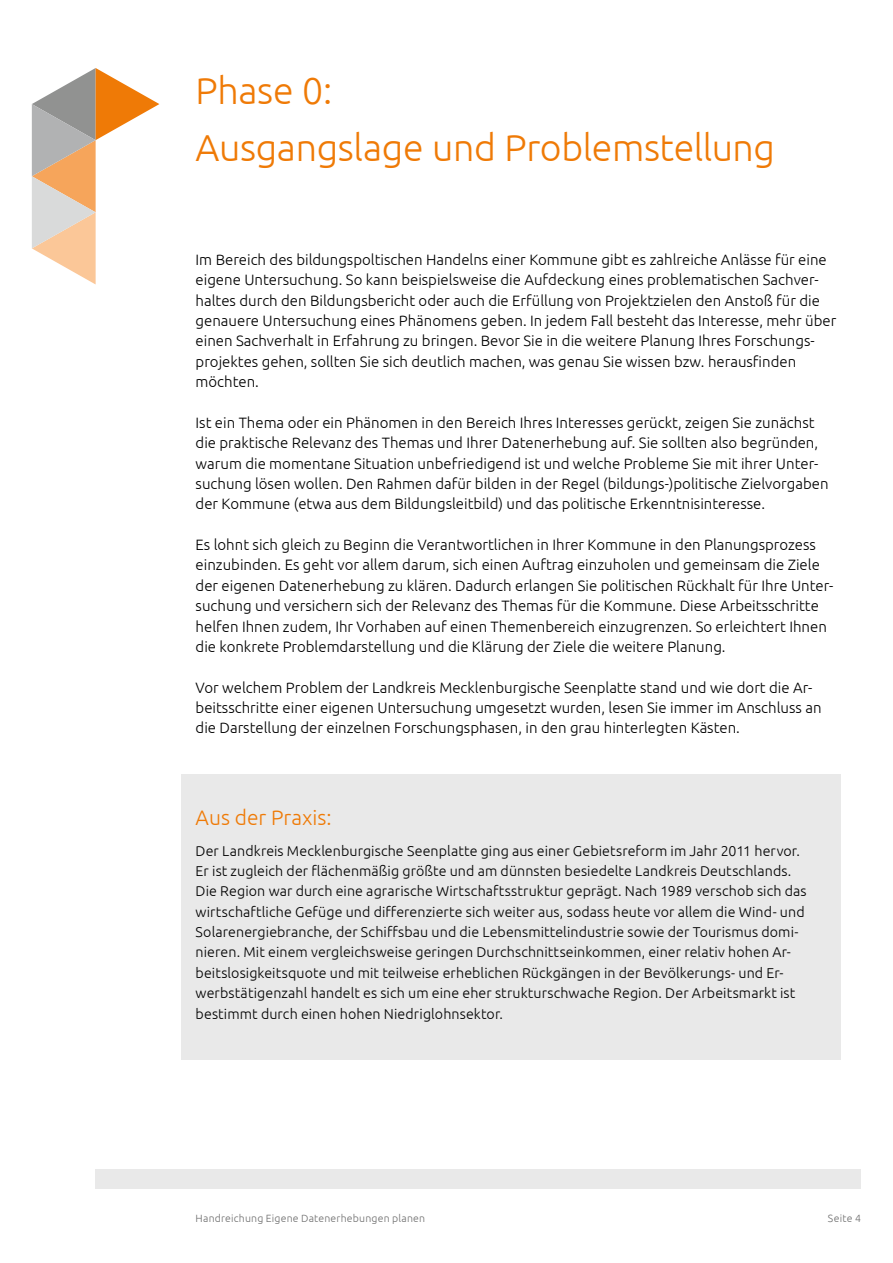
<style>
.page{position:relative;width:893px;height:1263px;background:#fff}
.page>*{position:absolute;margin:0;border:0;box-sizing:border-box;transform-origin:0 0}
.t1{font:300 37.5px/57px "Ubuntu";letter-spacing:-.01em;color:#ef7a06}
.t2{font:300 21px "Ubuntu";color:#ef7a06}
.t3{font:300 15px/20.4px "Ubuntu";color:#000}
.t4{font:300 14.25px/20.4px "Ubuntu";letter-spacing:.005em;color:#000}
.t5{font:300 10.5px "Ubuntu";letter-spacing:.02em;color:#6e6e6e}
</style>
<div class="page">
<div style="left:96px;top:1169px;width:765px;height:20px;background:#e9e9e9"></div>
<svg style="left:32px;top:68px;width:127px;height:216px"></svg>
<div style="left:182px;top:774px;width:659px;height:285px;background:#e9e9e9"></div>
<h1 class="t1" style="left:196px;top:61px;width:581px">Phase 0:<br>Ausgangslage und Problemstellung</h1>
<p class="t3" style="left:196px;top:249px;width:642px">Im Bereich des bildungspoltischen Handelns einer Kommune gibt es zahlreiche Anlässe für eine eigene Untersuchung. So kann beispielsweise die Aufdeckung eines problematischen Sachver&shy;haltes durch den Bildungsbericht oder auch die Erfüllung von Projektzielen den Anstoß für die genauere Untersuchung eines Phänomens geben. In jedem Fall besteht das Interesse, mehr über einen Sachverhalt in Erfahrung zu bringen. Bevor Sie in die weitere Planung Ihres Forschungs&shy;projektes gehen, sollten Sie sich deutlich machen, was genau Sie wissen bzw. herausfinden möchten.</p>
<p class="t3" style="left:196px;top:412px;width:634px">Ist ein Thema oder ein Phänomen in den Bereich Ihres Interesses gerückt, zeigen Sie zunächst die praktische Relevanz des Themas und Ihrer Datenerhebung auf. Sie sollten also begründen, warum die momentane Situation unbefriedigend ist und welche Probleme Sie mit ihrer Unter&shy;suchung lösen wollen. Den Rahmen dafür bilden in der Regel (bildungs-)politische Zielvorgaben der Kommune (etwa aus dem Bildungsleitbild) und das politische Erkenntnisinteresse.</p>
<p class="t3" style="left:196px;top:534px;width:639px">Es lohnt sich gleich zu Beginn die Verantwortlichen in Ihrer Kommune in den Planungsprozess einzubinden. Es geht vor allem darum, sich einen Auftrag einzuholen und gemeinsam die Ziele der eigenen Datenerhebung zu klären. Dadurch erlangen Sie politischen Rückhalt für Ihre Unter&shy;suchung und versichern sich der Relevanz des Themas für die Kommune. Diese Arbeitsschritte helfen Ihnen zudem, Ihr Vorhaben auf einen Themenbereich einzugrenzen. So erleichtert Ihnen die konkrete Problemdarstellung und die Klärung der Ziele die weitere Planung.</p>
<p class="t3" style="left:196px;top:677px;width:627px">Vor welchem Problem der Landkreis Mecklenburgische Seenplatte stand und wie dort die Ar&shy;beitsschritte einer eigenen Untersuchung umgesetzt wurden, lesen Sie immer im Anschluss an die Darstellung der einzelnen Forschungsphasen, in den grau hinterlegten Kästen.</p>
<h2 class="t2" style="left:196px;top:805px;width:138px">Aus der Praxis:</h2>
<p class="t4" style="left:196px;top:840px;width:612px">Der Landkreis Mecklenburgische Seenplatte ging aus einer Gebietsreform im Jahr 2011 hervor.<br>Er ist zugleich der flächenmäßig größte und am dünnsten besiedelte Landkreis Deutschlands.<br>Die Region war durch eine agrarische Wirtschaftsstruktur geprägt. Nach 1989 verschob sich das wirtschaftliche Gefüge und differenzierte sich weiter aus, sodass heute vor allem die Wind- und Solarenergiebranche, der Schiffsbau und die Lebensmittelindustrie sowie der Tourismus domi&shy;nieren. Mit einem vergleichsweise geringen Durchschnittseinkommen, einer relativ hohen Ar&shy;beitslosigkeitsquote und mit teilweise erheblichen Rückgängen in der Bevölkerungs- und Er&shy;werbstätigenzahl handelt es sich um eine eher strukturschwache Region. Der Arbeitsmarkt ist bestimmt durch einen hohen Niedriglohnsektor.</p>
<p class="t5" style="left:196px;top:1212px;width:231px">Handreichung Eigene Datenerhebungen planen</p>
<p class="t5" style="left:828px;top:1212px;width:35px">Seite 4</p>
</div>
